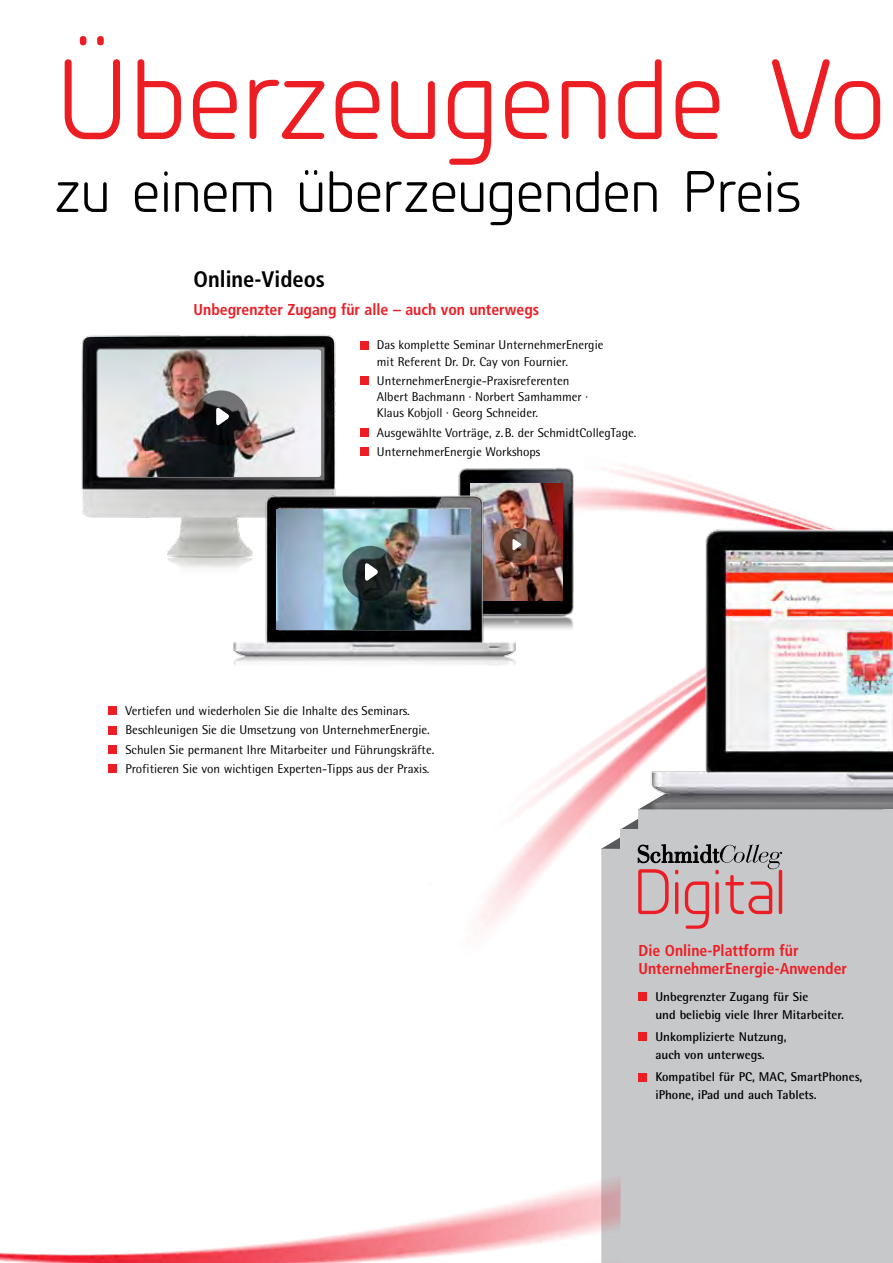
<style>
.page{position:relative;width:893px;height:1263px;background:#fff}
.page>*{position:absolute;margin:0;border:0;box-sizing:border-box;transform-origin:0 0}
.t1{font:114px "Planer";letter-spacing:.005em;color:#ed1d24}
.t2{font:58.5px "Planer";color:#000}
.t3{font:700 condensed 22.5px "Frutiger LT Std";color:#000}
.t4{font:700 condensed 15.75px/18.9px "Frutiger LT Std";color:#ed1d24}
.t5{font:12.75px/19.2px "Rotis Semi Sans";color:#000}
.t6{font:700 12.75px/18px "Rotis Semi Sans";color:#000}
</style>
<div class="page">
<div style="left:601px;top:1039px;width:283px;height:224px;background:#c7c8ca"></div>
<div style="left:884px;top:809px;width:9px;height:454px;background:#c7c8ca"></div>
<div style="left:638px;top:1033px;width:9px;height:8px;background:#ed1d24"></div>
<div style="left:638px;top:1073px;width:9px;height:8px;background:#ed1d24"></div>
<div style="left:108px;top:706px;width:9px;height:9px;background:#ed1d24"></div>
<div style="left:108px;top:726px;width:9px;height:8px;background:#ed1d24"></div>
<div style="left:108px;top:745px;width:9px;height:8px;background:#ed1d24"></div>
<div style="left:108px;top:764px;width:9px;height:9px;background:#ed1d24"></div>
<img style="left:81px;top:334px;width:288px;height:234px">
<img style="left:97px;top:349px;width:225px;height:128px">
<div style="left:97px;top:349px;width:225px;height:129px;border:1px solid #6d6e71;border-radius:3px"></div>
<img style="left:204px;top:477px;width:180px;height:188px">
<img style="left:277px;top:509px;width:107px;height:120px">
<svg style="left:342px;top:546px;width:55px;height:55px;background:#334545"></svg>
<svg style="left:365px;top:561px;width:15px;height:21px"></svg>
<div style="left:360px;top:341px;width:8px;height:8px;background:#ed1d24"></div>
<div style="left:360px;top:376px;width:8px;height:9px;background:#ed1d24"></div>
<div style="left:360px;top:428px;width:8px;height:9px;background:#ed1d24"></div>
<div style="left:360px;top:447px;width:8px;height:9px;background:#ed1d24"></div>
<svg style="left:194px;top:390px;width:54px;height:55px;background:#302f31"></svg>
<svg style="left:216px;top:406px;width:15px;height:21px"></svg>
<img style="left:0;top:1145px;width:621px;height:118px">
<img style="left:384px;top:466px;width:500px;height:573px">
<img style="left:603px;top:497px;width:290px;height:290px">
<svg style="left:601px;top:787px;width:292px;height:142px;background:#bdb5b8"></svg>
<hr style="left:779px;top:870px;width:3px;height:44px;background:#ed1d24;border-radius:2px">
<h1 class="t1" style="left:54px;top:25px;width:833px">Überzeugende Vo</h1>
<h2 class="t2" style="left:54px;top:154px;width:749px">zu einem überzeugenden Preis</h2>
<h3 class="t3" style="left:194px;top:266px;width:133px">Online-Videos</h3>
<p class="t4" style="left:194px;top:300px;width:347px">Unbegrenzter Zugang für alle – auch von unterwegs</p>
<p class="t5" style="left:377px;top:337px;width:228px;line-height:16.2px">Das komplette Seminar UnternehmerEnergie mit Referent Dr. Dr. Cay von Fournier.</p>
<p class="t5" style="left:377px;top:372px;width:213px;line-height:16.2px">UnternehmerEnergie-Praxisreferenten<br>Albert Bachmann · Norbert Samhammer ·<br>Klaus Kobjoll · Georg Schneider.</p>
<p class="t5" style="left:377px;top:423px;width:261px">Ausgewählte Vorträge, z.B. der SchmidtCollegTage.<br>UnternehmerEnergie Workshops</p>
<p class="t5" style="left:125px;top:701px;width:310px">Vertiefen und wiederholen Sie die Inhalte des Seminars.<br>Beschleunigen Sie die Umsetzung von UnternehmerEnergie.<br>Schulen Sie permanent Ihre Mitarbeiter und Führungskräfte.<br>Profitieren Sie von wichtigen Experten-Tipps aus der Praxis.</p>
<p class="t4" style="left:638px;top:940px;width:210px">Die Online-Plattform für<br>UnternehmerEnergie-Anwender</p>
<p class="t6" style="left:655px;top:987px;width:190px">Unbegrenzter Zugang für Sie<br>und beliebig viele Ihrer Mitarbeiter.</p>
<p class="t6" style="left:655px;top:1028px;width:133px">Unkomplizierte Nutzung, auch von unterwegs.</p>
<p class="t6" style="left:655px;top:1068px;width:209px">Kompatibel für PC, MAC, SmartPhones, iPhone, iPad und auch Tablets.</p>
</div>
